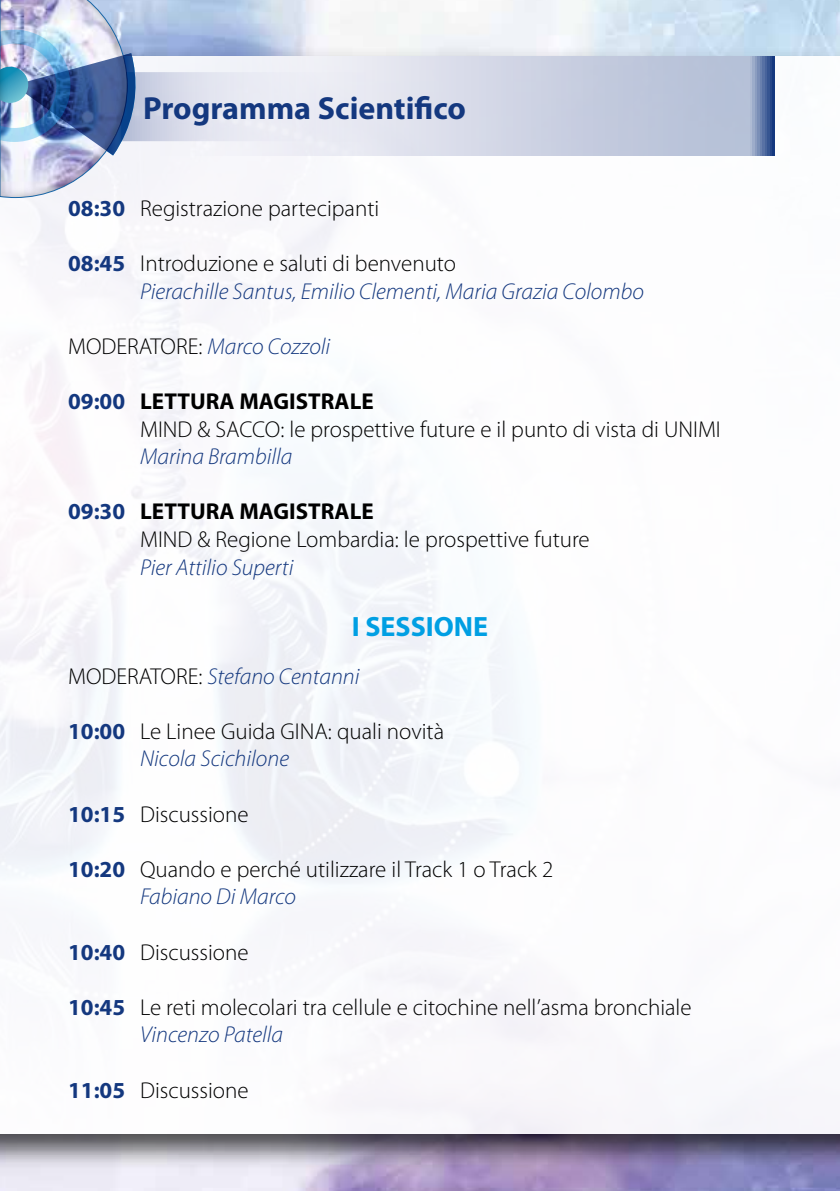
<style>
.page{position:relative;width:840px;height:1191px;background:#fff}
.page>*{position:absolute;margin:0;border:0;box-sizing:border-box;transform-origin:0 0}
.t1{font:700 32px "Myriad Pro";color:#14387f}
.t2{font:700 28px "Myriad Pro";color:#009fe3}
.t3{font:300 23px/27.6px "Myriad Pro";color:#000}
.t4{font:italic 300 23px/27.6px "Myriad Pro";color:#14387f}
.s1{font-weight:700;color:#14387f}
.s2{font-weight:700;font-style:normal}
.s3{font-style:normal;color:#000}
.s4{font-weight:700}
.s5{font-style:italic;color:#14387f}
</style>
<div class="page">
<img style="left:0;top:40px;width:839px;height:1138px">
<div style="left:0;top:57px;width:839px;height:1077px;background:#fff"></div>
<svg style="left:139px;top:57px;width:634px;height:98px"></svg>
<svg style="left:135px;top:72px;width:620px;height:69px;background:#d3d7e6"></svg>
<img style="left:0;top:0;width:135px;height:198px">
<h1 class="t1" style="left:143px;top:90px;width:324px">Programma Scientifico</h1>
<p class="t3" style="left:68px;top:195px;width:312px"><span class="s1">08:30</span> Registrazione partecipanti</p>
<p class="t4" style="left:140px;top:250px;width:505px;text-indent:-72px"><span class="s2">08:45</span> <span class="s3">Introduzione e saluti di benvenuto<br></span>Pierachille Santus, Emilio Clementi, Maria Grazia Colombo</p>
<p class="t4" style="left:68px;top:333px;width:263px"><span class="s3">MODERATORE:</span> Marco Cozzoli</p>
<p class="t3" style="left:140px;top:388px;width:581px;text-indent:-72px"><span class="s1">09:00</span> <span class="s4">LETTURA MAGISTRALE<br></span>MIND &amp; SACCO: le prospettive future e il punto di vista di UNIMI</p>
<p class="t4" style="left:140px;top:443px;width:154px">Marina Brambilla</p>
<p class="t3" style="left:140px;top:498px;width:451px;text-indent:-72px"><span class="s1">09:30</span> <span class="s4">LETTURA MAGISTRALE<br></span>MIND &amp; Regione Lombardia: le prospettive future</p>
<p class="t4" style="left:140px;top:554px;width:155px">Pier Attilio Superti</p>
<p class="t2" style="left:351px;top:611px;width:138px">I SESSIONE</p>
<p class="t4" style="left:68px;top:662px;width:293px"><span class="s3">MODERATORE:</span> Stefano Centanni</p>
<p class="t3" style="left:140px;top:717px;width:305px;text-indent:-72px"><span class="s1">10:00</span> Le Linee Guida GINA: quali novità<br><span class="s5">Nicola Scichilone</span></p>
<p class="t3" style="left:68px;top:800px;width:182px"><span class="s1">10:15</span> Discussione</p>
<p class="t3" style="left:140px;top:855px;width:414px;text-indent:-72px"><span class="s1">10:20</span> Quando e perché utilizzare il Track 1 o Track 2<br><span class="s5">Fabiano Di Marco</span></p>
<p class="t3" style="left:68px;top:938px;width:182px"><span class="s1">10:40</span> Discussione</p>
<p class="t3" style="left:140px;top:993px;width:552px;text-indent:-72px"><span class="s1">10:45</span> Le reti molecolari tra cellule e citochine nell’asma bronchiale<br><span class="s5">Vincenzo Patella</span></p>
<p class="t3" style="left:68px;top:1076px;width:182px"><span class="s1">11:05</span> Discussione</p>
</div>
